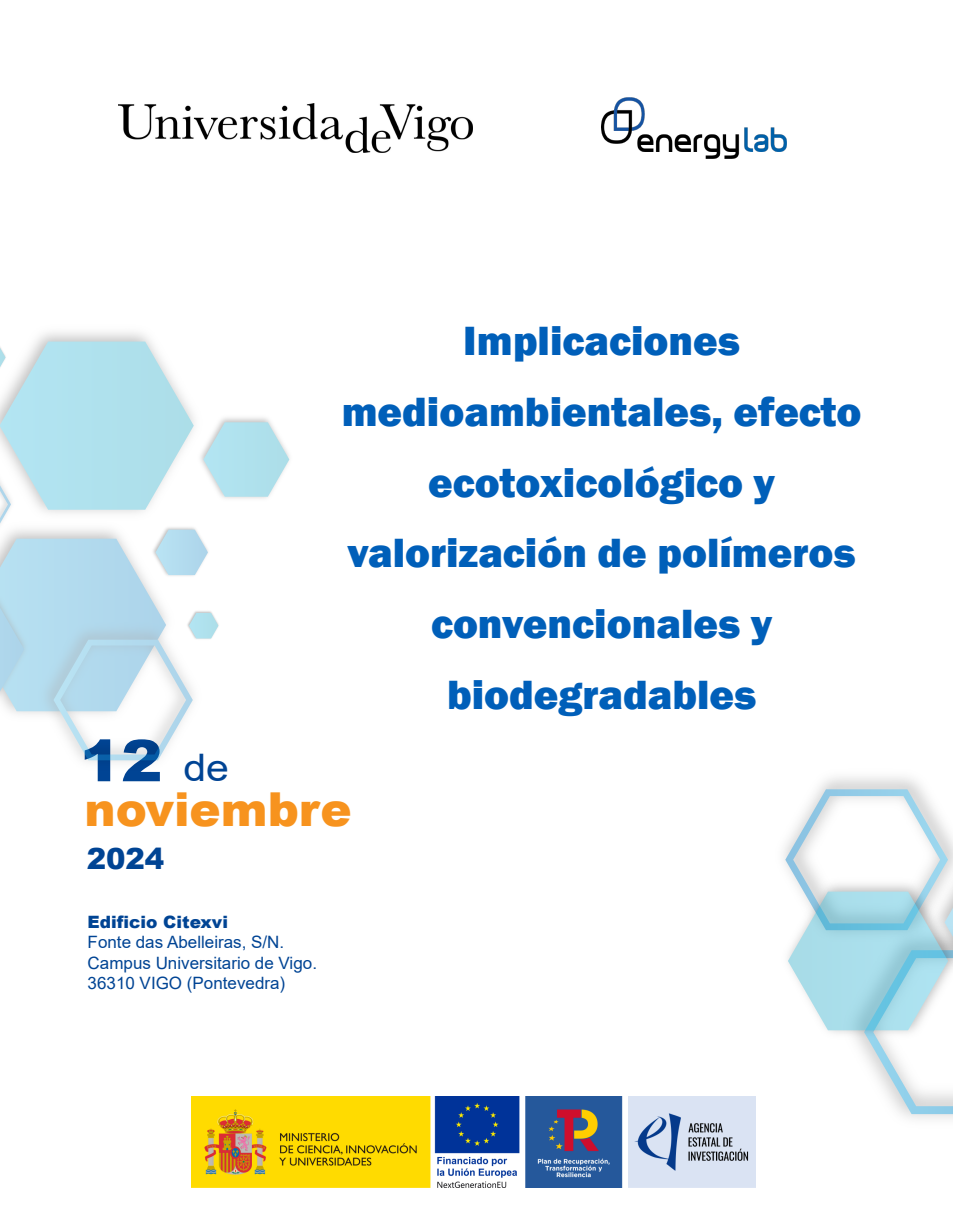
<style>
.page{position:relative;width:953px;height:1223px;background:#fff}
.page>*{position:absolute;margin:0;border:0;box-sizing:border-box;transform-origin:0 0}
.t1{font:900 57.6px "Arial";color:#004494;scale:1.08 1}
.t2{font:900 46.8px "Arial";color:#f7931e}
.t3{font:800 42px/70.8px "Franklin Gothic";color:#005fb9;text-align:center}
.t4{font:900 29.1px "Arial";color:#004494}
.t5{font:16.95px/20.4px "Arial";color:#004494}
.t6{font:900 16.95px "Arial";color:#004494}
.s1{font-weight:400;font-size:37.95px}
</style>
<div class="page">
<img style="left:901px;top:1113px;width:51px;height:6px">
<img style="left:191px;top:1096px;width:564px;height:90px">
<img style="left:601px;top:98px;width:185px;height:60px">
<img style="left:119px;top:103px;width:353px;height:50px">
<svg style="left:0;top:341px;width:289px;height:419px"></svg>
<svg style="left:784px;top:789px;width:168px;height:324px"></svg>
<h1 class="t1" style="left:80px;top:718px;width:140px">12 <span class="s1">de</span></h1>
<p class="t3" style="left:341px;top:305px;width:521px">Implicaciones medioambientales, efecto ecotoxicológico y valorización de polímeros convencionales y biodegradables</p>
<p class="t2" style="left:85px;top:775px;width:268px">noviembre</p>
<p class="t4" style="left:87px;top:837px;width:79px">2024</p>
<p class="t6" style="left:88px;top:909px;width:142px">Edificio Citexvi</p>
<p class="t5" style="left:88px;top:931px;width:231px">Fonte das Abelleiras, S/N.<br>Campus Universitario de Vigo.<br>36310 VIGO (Pontevedra)</p>
</div>
